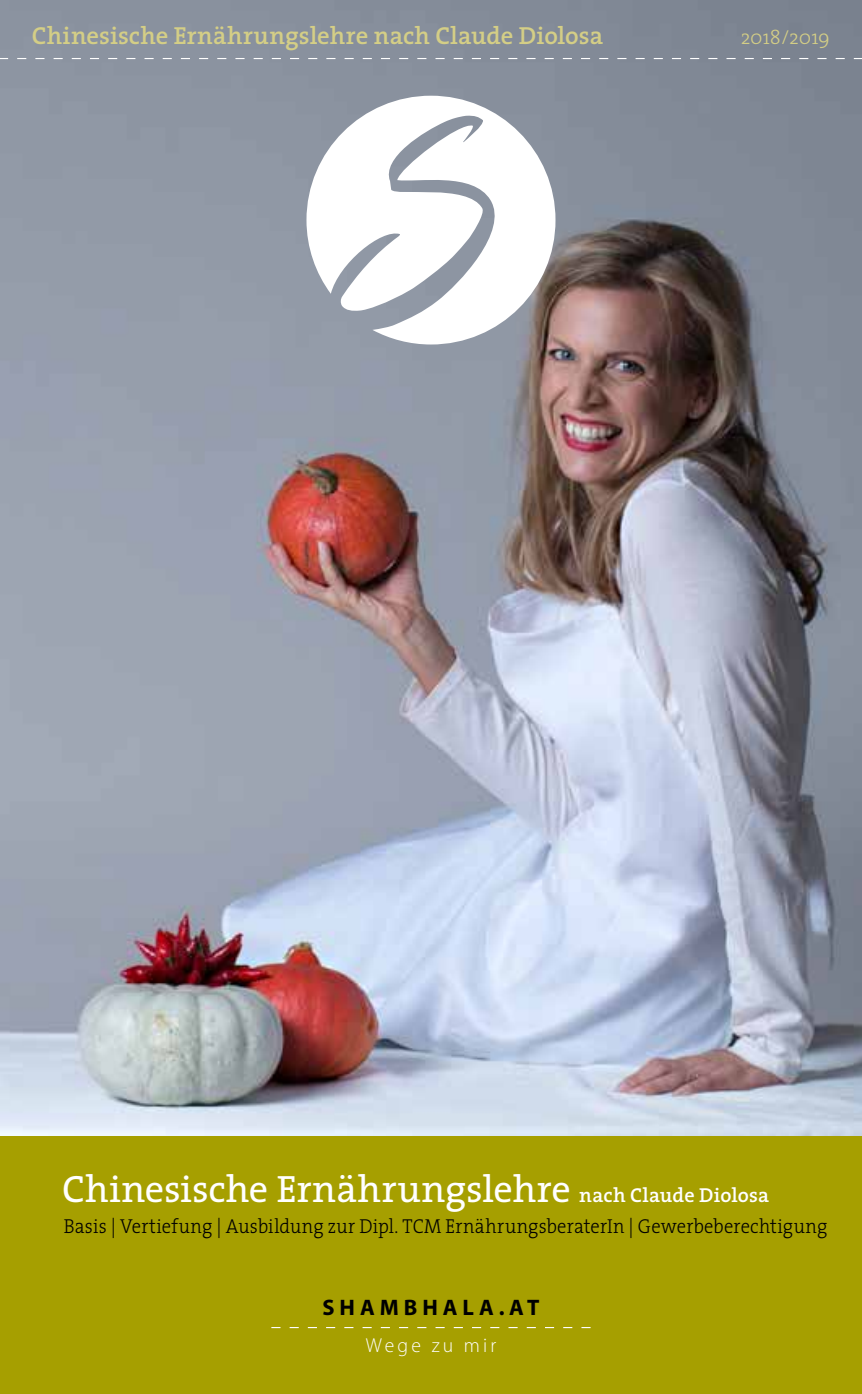
<style>
.page{position:relative;width:862px;height:1394px;background:#fff}
.page>*{position:absolute;margin:0;border:0;box-sizing:border-box;transform-origin:0 0}
.t1{font:38.25px "The Serif";letter-spacing:-.005em;color:#fff}
.t2{font:600 24.75px "The Serif";color:#d4ce86}
.t3{font:700 22.5px "Myriad Pro";letter-spacing:.22em;color:#000}
.t4{font:300 20.25px "The Serif";letter-spacing:.01em;color:#000;scale:.92 1}
.t5{font:300 20.25px "Myriad Pro";letter-spacing:.16em;color:#fff}
.t6{font:300 20.25px "The Serif";letter-spacing:-.01em;color:#d4ce86}
.s1{font-weight:600;font-size:20.25px}
</style>
<div class="page">
<div style="left:0;top:1135px;width:861px;height:259px;background:#a69f00"></div>
<svg style="left:271px;top:1327px;width:319px;height:1px"></svg>
<img style="left:0;top:0;width:861px;height:1135px">
<svg style="left:0;top:58px;width:861px;height:1px"></svg>
<svg style="left:306px;top:96px;width:249px;height:248px"></svg>
<p class="t2" style="left:32px;top:14px;width:572px">Chinesische Ernährungslehre nach Claude Diolosa</p>
<p class="t6" style="left:740px;top:20px;width:91px">2018/2019</p>
<h1 class="t1" style="left:62px;top:1157px;width:708px">Chinesische Ernährungslehre <span class="s1">nach Claude Diolosa</span></h1>
<p class="t4" style="left:64px;top:1209px;width:831px">Basis | Vertiefung | Ausbildung zur Dipl. TCM ErnährungsberaterIn | Gewerbeberechtigung</p>
<p class="t3" style="left:322px;top:1295px;width:218px">SHAMBHALA.AT</p>
<p class="t5" style="left:365px;top:1333px;width:132px">Wege zu mir</p>
</div>
